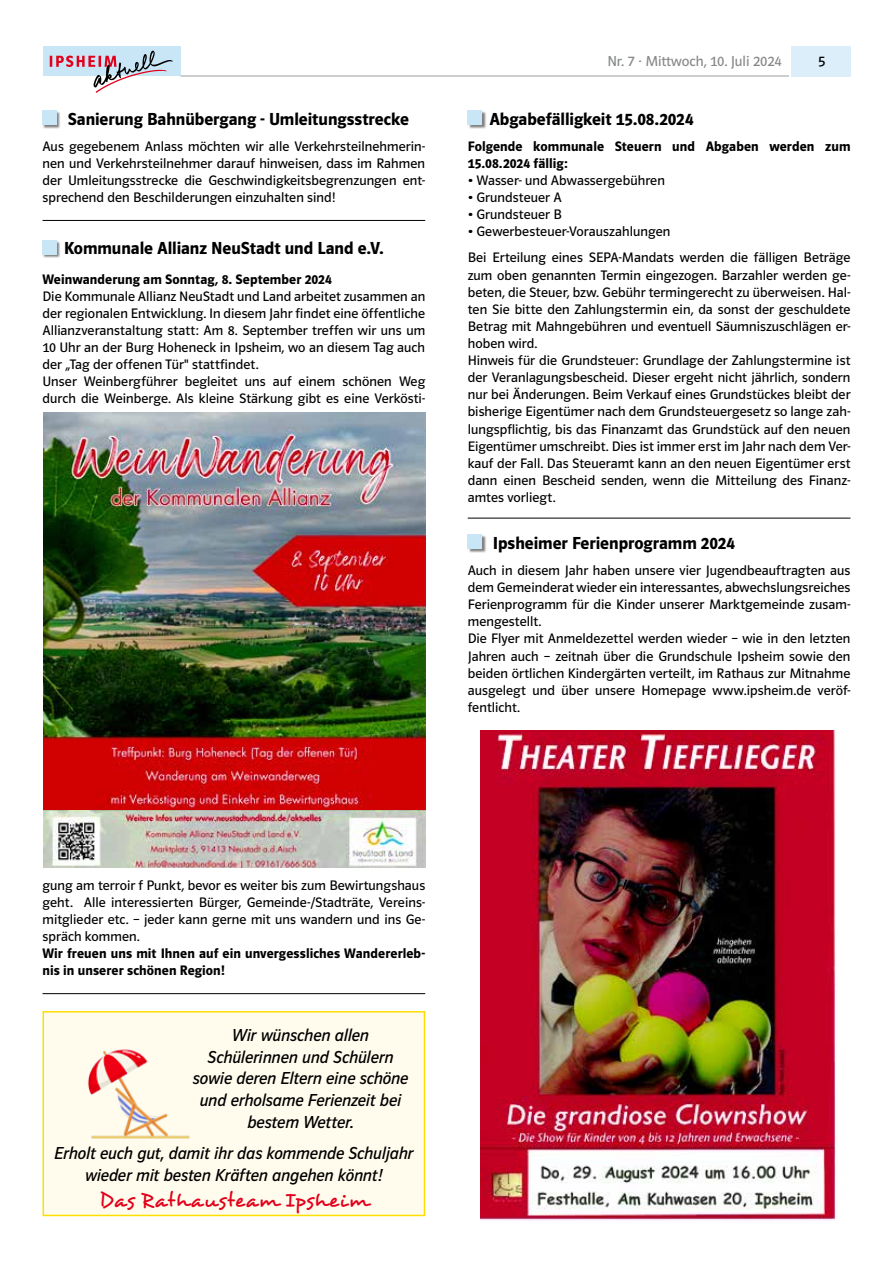
<style>
.page{position:relative;width:893px;height:1263px;background:#fff}
.page>*{position:absolute;margin:0;border:0;box-sizing:border-box;transform-origin:0 0}
.t1{font:21px "Desyrel";letter-spacing:.03em;color:#e2001a}
.t2{font:18px/21.6px "Polo 22 Buch Kursiv";letter-spacing:-.01em;color:#000;text-align:center}
.t3{font:600 18px "Polo 22";letter-spacing:-.005em;color:#000}
.t4{font:15px "Polo 22 Buch";color:#87888a}
.t5{font:15px "Polo 22 Buch";color:#000}
.t6{font:14.25px/17.1px "Polo 22 Buch";letter-spacing:.005em;color:#000}
.t7{font:600 14.25px/17.1px "Polo 22";letter-spacing:.005em;color:#000}
</style>
<div class="page">
<div style="left:43px;top:47px;width:138px;height:29px;background:#c8e6f6"></div>
<div style="left:791px;top:46px;width:60px;height:30px;background:#dceef9"></div>
<hr style="left:180px;top:76px;width:609px;height:1px;background:#9c9e9f">
<svg style="left:50px;top:51px;width:123px;height:42px"></svg>
<img style="left:480px;top:730px;width:357px;height:491px">
<div style="left:468px;top:111px;width:18px;height:18px;background:#000;opacity:.5"></div>
<div style="left:468px;top:111px;width:14px;height:14px;background:#c8e6f6"></div>
<div style="left:468px;top:535px;width:18px;height:18px;background:#000;opacity:.5"></div>
<div style="left:468px;top:535px;width:14px;height:14px;background:#c8e6f6"></div>
<div style="left:43px;top:240px;width:18px;height:19px;background:#000;opacity:.5"></div>
<div style="left:43px;top:240px;width:14px;height:14px;background:#c8e6f6"></div>
<div style="left:43px;top:1011px;width:382px;height:205px;background:#fffced;border:2px solid #ffde00"></div>
<img style="left:87px;top:1049px;width:103px;height:90px">
<hr style="left:43px;top:993px;width:382px;height:1px;background:#000">
<hr style="left:468px;top:518px;width:382px;height:1px;background:#000">
<div style="left:43px;top:111px;width:18px;height:18px;background:#000;opacity:.5"></div>
<div style="left:43px;top:111px;width:14px;height:14px;background:#c8e6f6"></div>
<hr style="left:43px;top:220px;width:382px;height:1px;background:#000">
<img style="left:43px;top:412px;width:382px;height:398px">
<img style="left:43px;top:810px;width:382px;height:57px">
<p class="t3" style="left:68px;top:109px;width:343px">Sanierung Bahnübergang - Umleitungsstrecke</p>
<p class="t6" style="left:43px;top:138px;width:384px;text-align:justify">Aus gegebenem Anlass möchten wir alle Verkehrsteilnehmerin&shy;nen und Verkehrsteilnehmer darauf hinweisen, dass im Rahmen der Umleitungsstrecke die Geschwindigkeitsbegrenzungen ent&shy;sprechend den Beschilderungen einzuhalten sind!</p>
<p class="t3" style="left:64px;top:239px;width:321px">Kommunale Allianz NeuStadt und Land e.V.</p>
<p class="t7" style="left:43px;top:270px;width:291px">Weinwanderung am Sonntag, 8. September 2024</p>
<p class="t6" style="left:43px;top:287px;width:384px">Die Kommunale Allianz NeuStadt und Land arbeitet zusammen an der regionalen Entwicklung. In diesem Jahr findet eine öffentliche Allianzveranstaltung statt: Am 8. September treffen wir uns um 10 Uhr an der Burg Hoheneck in Ipsheim, wo an diesem Tag auch der „Tag der offenen Tür" stattfindet.<br>Unser Weinbergführer begleitet uns auf einem schönen Weg durch die Weinberge. Als kleine Stärkung gibt es eine Verkösti-</p>
<p class="t4" style="left:608px;top:53px;width:175px">Nr. 7 · Mittwoch, 10. Juli 2024</p>
<p class="t5" style="left:818px;top:53px;width:9px">5</p>
<p class="t3" style="left:489px;top:109px;width:206px">Abgabefälligkeit 15.08.2024</p>
<p class="t7" style="left:468px;top:138px;width:384px">Folgende kommunale Steuern und Abgaben werden zum<br>15.08.2024 fällig:</p>
<p class="t6" style="left:468px;top:172px;width:199px">• Wasser- und Abwassergebühren</p>
<p class="t6" style="left:468px;top:189px;width:95px">• Grundsteuer A</p>
<p class="t6" style="left:468px;top:206px;width:96px">• Grundsteuer B</p>
<p class="t6" style="left:468px;top:219px;width:384px;line-height:26.1px">• Gewerbesteuer-Vorauszahlungen<br>Bei Erteilung eines SEPA-Mandats werden die fälligen Beträge</p>
<p class="t6" style="left:468px;top:266px;width:384px">zum oben genannten Termin eingezogen. Barzahler werden ge&shy;beten, die Steuer, bzw. Gebühr termingerecht zu überweisen. Hal&shy;ten Sie bitte den Zahlungstermin ein, da sonst der geschuldete Betrag mit Mahngebühren und eventuell Säumniszuschlägen er&shy;hoben wird.<br>Hinweis für die Grundsteuer: Grundlage der Zahlungstermine ist der Veranlagungsbescheid. Dieser ergeht nicht jährlich, sondern nur bei Änderungen. Beim Verkauf eines Grundstückes bleibt der bisherige Eigentümer nach dem Grundsteuergesetz so lange zah&shy;lungspflichtig, bis das Finanzamt das Grundstück auf den neuen Eigentümer umschreibt. Dies ist immer erst im Jahr nach dem Ver&shy;kauf der Fall. Das Steueramt kann an den neuen Eigentümer erst dann einen Bescheid senden, wenn die Mitteilung des Finanz&shy;amtes vorliegt.</p>
<p class="t3" style="left:493px;top:533px;width:244px">Ipsheimer Ferienprogramm 2024</p>
<p class="t6" style="left:468px;top:562px;width:384px">Auch in diesem Jahr haben unsere vier Jugendbeauftragten aus dem Gemeinderat wieder ein interessantes, abwechslungsreiches Ferienprogramm für die Kinder unserer Marktgemeinde zusam&shy;mengestellt.<br>Die Flyer mit Anmeldezettel werden wieder – wie in den letzten Jahren auch – zeitnah über die Grundschule Ipsheim sowie den beiden örtlichen Kindergärten verteilt, im Rathaus zur Mitnahme ausgelegt und über unsere Homepage www.ipsheim.de veröf&shy;fentlicht.</p>
<p class="t6" style="left:43px;top:877px;width:384px;text-align:justify">gung am terroir f Punkt, bevor es weiter bis zum Bewirtungshaus geht. Alle interessierten Bürger, Gemeinde-/Stadträte, Vereins&shy;mitglieder etc. – jeder kann gerne mit uns wandern und ins Ge&shy;spräch kommen.</p>
<p class="t7" style="left:43px;top:945px;width:384px">Wir freuen uns mit Ihnen auf ein unvergessliches Wandererleb&shy;nis in unserer schönen Region!</p>
<p class="t2" style="left:193px;top:1024px;width:217px">Wir wünschen allen<br>Schülerinnen und Schülern sowie deren Eltern eine schöne und erholsame Ferienzeit bei bestem Wetter.</p>
<p class="t2" style="left:54px;top:1142px;width:361px">Erholt euch gut, damit ihr das kommende Schuljahr wieder mit besten Kräften angehen könnt!</p>
<h1 class="t1" style="left:99px;top:1187px;width:270px">Das Rathausteam Ipsheim</h1>
</div>
